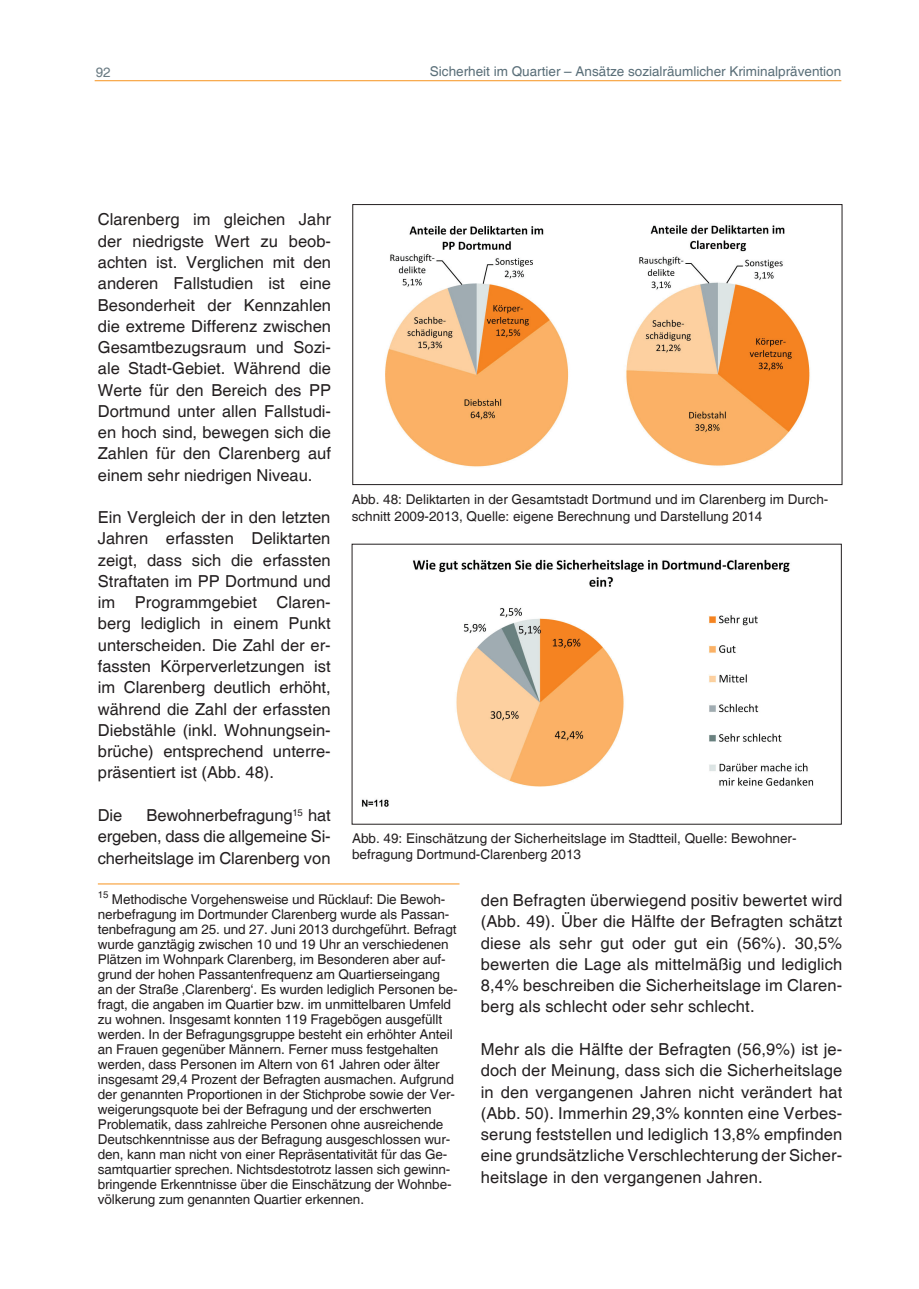
<style>
.page{position:relative;width:919px;height:1289px;background:#fff}
.page>*{position:absolute;margin:0;border:0;box-sizing:border-box;transform-origin:0 0}
.t1{font:16.5px/21.3px "Helvetica";color:#231f20;text-align:justify}
.t2{font:13.5px/15px "Helvetica";letter-spacing:-.01em;color:#231f20}
.t3{font:13.5px "Helvetica";color:#596e78}
.t4{font:13.5px "Helvetica";color:#697a82}
</style>
<div class="page">
<hr style="left:95px;top:80px;width:746px;height:1px;background:#f7931d">
<hr style="left:98px;top:883px;width:361px;height:1px;background:#f7931d">
<img style="left:385px;top:225px;width:425px;height:242px">
<div style="left:352px;top:204px;width:490px;height:281px;border:1px solid #231f20"></div>
<img style="left:361px;top:559px;width:453px;height:248px">
<p class="t4" style="left:96px;top:64px;width:17px">92</p>
<p class="t3" style="left:430px;top:64px;width:413px">Sicherheit im Quartier – Ansätze sozialräumlicher Kriminalprävention</p>
<p class="t1" style="left:98px;top:210px;width:235px">Clarenberg im gleichen Jahr der niedrigste Wert zu beob&shy;achten ist. Verglichen mit den anderen Fallstudien ist eine Besonderheit der Kennzahlen die extreme Differenz zwischen Gesamtbezugsraum und Sozi&shy;ale Stadt-Gebiet. Während die Werte für den Bereich des PP Dortmund unter allen Fallstudi&shy;en hoch sind, bewegen sich die Zahlen für den Clarenberg auf einem sehr niedrigen Niveau.</p>
<p class="t1" style="left:98px;top:507px;width:234px">Ein Vergleich der in den letzten Jahren erfassten Deliktarten zeigt, dass sich die erfassten Straftaten im PP Dortmund und im Programmgebiet Claren&shy;berg lediglich in einem Punkt unterscheiden. Die Zahl der er&shy;fassten Körperverletzungen ist im Clarenberg deutlich erhöht, während die Zahl der erfassten Diebstähle (inkl. Wohnungsein&shy;brüche) entsprechend unterre&shy;präsentiert ist (Abb. 48).</p>
<p class="t1" style="left:98px;top:805px;width:26px">Die</p>
<p class="t2" style="left:351px;top:492px;width:478px;line-height:16.5px">Abb. 48: Deliktarten in der Gesamtstadt Dortmund und im Clarenberg im Durch&shy;schnitt 2009-2013, Quelle: eigene Berechnung und Darstellung 2014</p>
<p class="t1" style="left:98px;top:805px;width:234px;text-indent:49px">Bewohnerbefragung<sup>15</sup><sup>3</sup>hat ergeben, dass die allgemeine Si&shy;cherheitslage im Clarenberg von</p>
<p class="t2" style="left:98px;top:892px;width:361px"><sup>15</sup> Methodische Vorgehensweise und Rücklauf: Die Bewoh&shy;nerbefragung im Dortmunder Clarenberg wurde als Passan&shy;tenbefragung am 25. und 27. Juni 2013 durchgeführt. Befragt wurde ganztägig zwischen 10 und 19 Uhr an verschiedenen Plätzen im Wohnpark Clarenberg, im Besonderen aber auf&shy;grund der hohen Passantenfrequenz am Quartierseingang an der Straße ‚Clarenberg‘. Es wurden lediglich Personen be&shy;fragt, die angaben im Quartier bzw. im unmittelbaren Umfeld zu wohnen. Insgesamt konnten 119 Fragebögen ausgefüllt werden. In der Befragungsgruppe besteht ein erhöhter Anteil an Frauen gegenüber Männern. Ferner muss festgehalten werden, dass Personen im Altern von 61 Jahren oder älter insgesamt 29,4 Prozent der Befragten ausmachen. Aufgrund der genannten Proportionen in der Stichprobe sowie der Ver&shy;weigerungsquote bei der Befragung und der erschwerten Problematik, dass zahlreiche Personen ohne ausreichende Deutschkenntnisse aus der Befragung ausgeschlossen wur&shy;den, kann man nicht von einer Repräsentativität für das Ge&shy;samtquartier sprechen. Nichtsdestotrotz lassen sich gewinn&shy;bringende Erkenntnisse über die Einschätzung der Wohnbe&shy;völkerung zum genannten Quartier erkennen.</p>
<p class="t2" style="left:352px;top:830px;width:446px;line-height:16.5px">Abb. 49: Einschätzung der Sicherheitslage im Stadtteil, Quelle: Bewohner&shy;befragung Dortmund-Clarenberg 2013</p>
<p class="t1" style="left:480px;top:890px;width:363px">den Befragten überwiegend positiv bewertet wird (Abb. 49). Über die Hälfte der Befragten schätzt diese als sehr gut oder gut ein (56%). 30,5% bewerten die Lage als mittelmäßig und lediglich 8,4% beschreiben die Sicherheitslage im Claren&shy;berg als schlecht oder sehr schlecht.</p>
<p class="t1" style="left:480px;top:1039px;width:363px">Mehr als die Hälfte der Befragten (56,9%) ist je&shy;doch der Meinung, dass sich die Sicherheitslage in den vergangenen Jahren nicht verändert hat (Abb. 50). Immerhin 29,3% konnten eine Verbes&shy;serung feststellen und lediglich 13,8% empfinden eine grundsätzliche Verschlechterung der Sicher&shy;heitslage in den vergangenen Jahren.</p>
</div>
